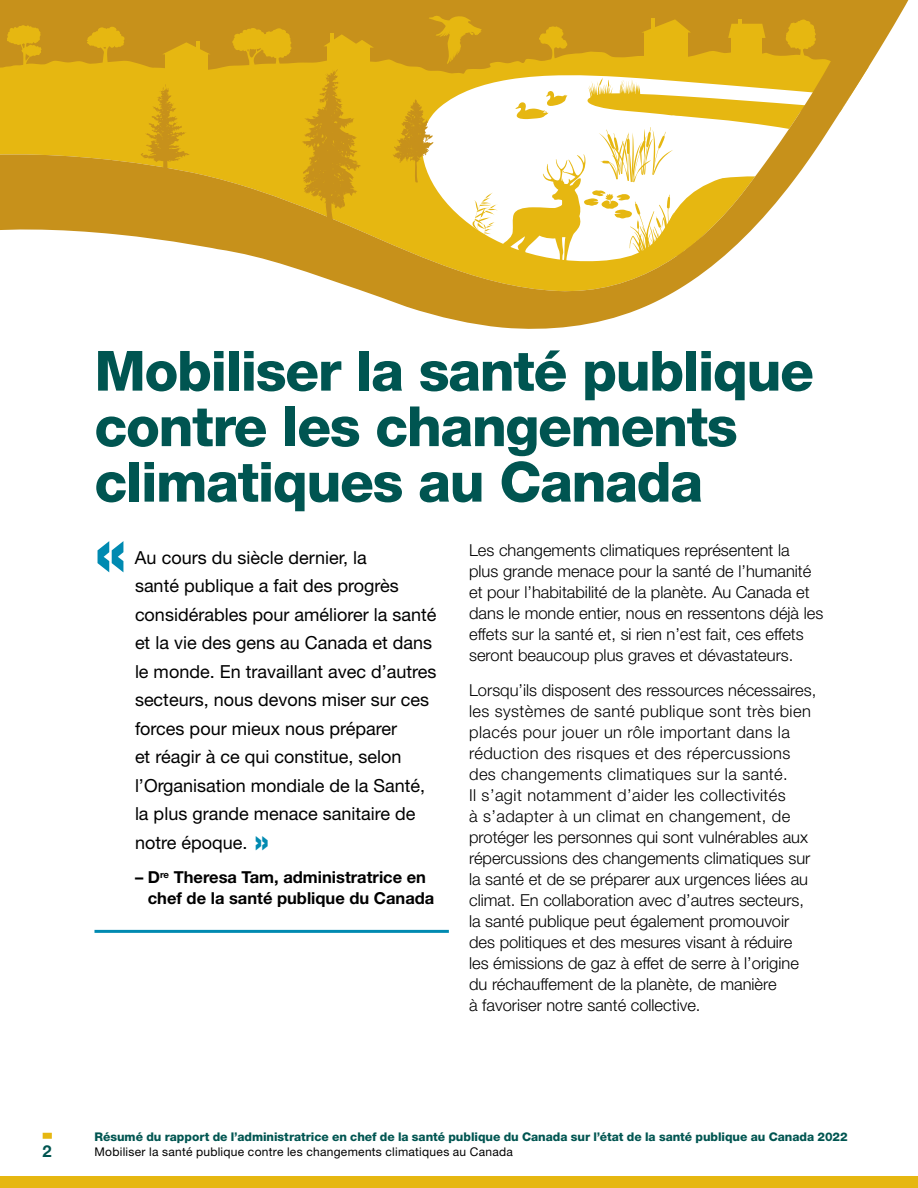
<style>
.page{position:relative;width:918px;height:1188px;background:#fff}
.page>*{position:absolute;margin:0;border:0;box-sizing:border-box;transform-origin:0 0}
.Quote_Body{font:900 72px "Helvetica Neue LT Std";color:#008ab1}
.H2_Start{font:800 55.5px/55.5px "Helvetica Neue LT Std";letter-spacing:-.025em;color:#005551}
.Quote_Body-2{font:18px/28.5px "Helvetica Neue LT Std";color:#000}
.Body{font:300 16.5px/21px "Helvetica Neue LT Std";color:#000}
.Body-2{font:700 16.5px/21px "Helvetica Neue LT Std";color:#000}
.t1{font:700 16.5px "Helvetica Neue LT Std";color:#005551}
.t2{font:800 12px "Helvetica Neue LT Std";color:#005551}
.t3{font:12px "Helvetica Neue LT Std";letter-spacing:.025em;color:#000}
.s1{font-weight:900;font-size:33px;color:#008ab1}
</style>
<div class="page">
<div style="left:43px;top:1133px;width:9px;height:6px;background:#e6b711"></div>
<svg style="left:0;top:0;width:909px;height:329px"></svg>
<svg style="left:0;top:16px;width:869px;height:247px"></svg>
<div style="left:0;top:1176px;width:918px;height:12px;background:#e6b711"></div>
<hr style="left:94px;top:930px;width:355px;height:3px;background:#008ab1">
<p class="H2_Start" style="left:94px;top:343px;width:721px">Mobiliser la santé publique contre les changements climatiques au Canada</p>
<p class="Quote_Body" style="left:94px;top:507px;width:33px">«</p>
<p class="Quote_Body-2" style="left:135px;top:543px;width:303px">Au cours du siècle dernier, la<br>santé publique a fait des progrès considérables pour améliorer la santé et la vie des gens au Canada et dans le monde. En travaillant avec d’autres secteurs, nous devons miser sur ces forces pour mieux nous préparer<br>et réagir à ce qui constitue, selon l’Organisation mondiale de la Santé, la plus grande menace sanitaire de notre époque. <span class="s1">»</span></p>
<p class="Body-2" style="left:148px;top:867px;width:288px;text-indent:-13px">– D<sup>re</sup> Theresa Tam, administratrice en chef de la santé publique du Canada</p>
<p class="Body" style="left:469px;top:540px;width:356px">Les changements climatiques représentent la<br>plus grande menace pour la santé de l’humanité et pour l’habitabilité de la planète. Au Canada et dans le monde entier, nous en ressentons déjà les effets sur la santé et, si rien n’est fait, ces effets seront beaucoup plus graves et dévastateurs.</p>
<p class="Body" style="left:469px;top:679px;width:349px">Lorsqu’ils disposent des ressources nécessaires, les systèmes de santé publique sont très bien placés pour jouer un rôle important dans la réduction des risques et des répercussions des changements climatiques sur la santé.<br>Il s’agit notamment d’aider les collectivités<br>à s’adapter à un climat en changement, de protéger les personnes qui sont vulnérables aux répercussions des changements climatiques sur la santé et de se préparer aux urgences liées au climat. En collaboration avec d’autres secteurs, la santé publique peut également promouvoir des politiques et des mesures visant à réduire<br>les émissions de gaz à effet de serre à l’origine du réchauffement de la planète, de manière<br>à favoriser notre santé collective.</p>
<p class="t1" style="left:43px;top:1141px;width:11px">2</p>
<p class="t2" style="left:94px;top:1130px;width:755px">Résumé du rapport de l’administratrice en chef de la santé publique du Canada sur l’état de la santé publique au Canada 2022</p>
<p class="t3" style="left:94px;top:1144px;width:420px">Mobiliser la santé publique contre les changements climatiques au Canada</p>
</div>
